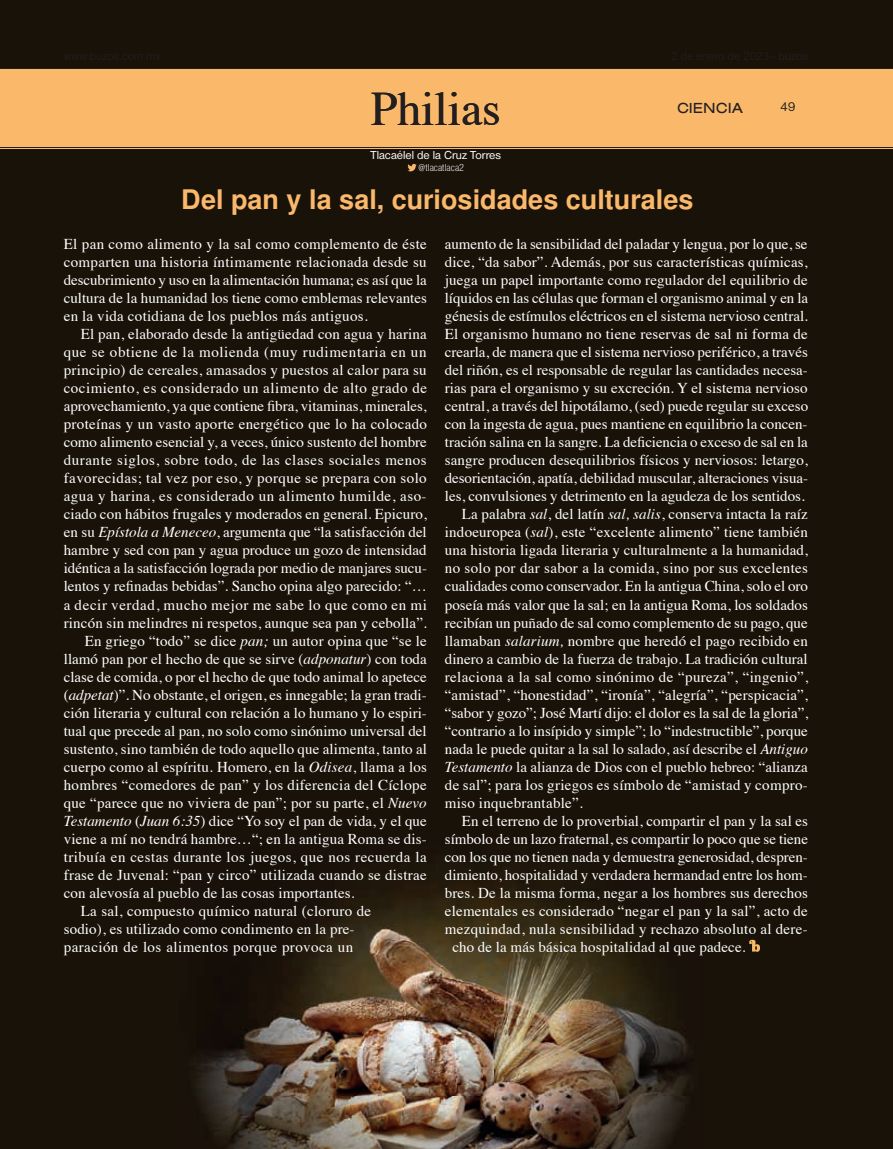
<style>
.page{position:relative;width:893px;height:1149px;background:#fff}
.page>*{position:absolute;margin:0;border:0;box-sizing:border-box;transform-origin:0 0}
.t1{font:48px "Times";color:#231f20}
.t2{font:700 27px "Nimbus San L";color:#fab86b}
.t3{font:15px/18px "Times";letter-spacing:.005em;color:#fff;text-align:justify}
.t4{font:15px "Times";letter-spacing:.03em;color:#fff}
.t5{font:15px "Times";letter-spacing:.035em;color:#fff}
.t6{font:15px "Times";letter-spacing:.04em;color:#fff}
.t7{font:15px "Times";letter-spacing:.025em;color:#fff}
.t8{font:15px "Nimbus San T Regu Exte";color:#231f20}
.t9{font:13.5px "Nimbus Sans DOT";color:#231f20}
.t10{font:12px "Nimbus Sans DOT";color:#fff}
.t11{font:10.5px "Nimbus Sans DOT Ligh Cond";color:#fff}
.s1{font-style:italic}
</style>
<div class="page">
<div style="left:0;top:0;width:893px;height:1148px;background:#191209"></div>
<img style="left:196px;top:868px;width:493px;height:280px">
<div style="left:0;top:69px;width:893px;height:79px;background:#fab86b"></div>
<hr style="left:1px;top:68px;width:892px;height:1px;background:#231f20">
<hr style="left:0;top:147px;width:893px;height:1px;background:#231f20">
<svg style="left:407px;top:164px;width:10px;height:7px"></svg>
<svg style="left:749px;top:939px;width:11px;height:12px"></svg>
<h1 class="t1" style="left:371px;top:64px;width:132px">Philias</h1>
<p class="t10" style="left:371px;top:149px;width:132px">Tlacaélel de la Cruz Torres</p>
<p class="t11" style="left:419px;top:162px;width:47px">@tlacatlaca2</p>
<p class="t8" style="left:677px;top:100px;width:67px">CIENCIA</p>
<p class="t9" style="left:780px;top:99px;width:17px">49</p>
<h2 class="t2" style="left:181px;top:180px;width:514px">Del pan y la sal, curiosidades culturales</h2>
<p class="t3" style="left:64px;top:234px;width:365px">El pan como alimento y la sal como complemento de éste comparten una historia íntimamente relacionada desde su descubrimiento y uso en la alimentación humana; es así que la cultura de la humanidad los tiene como emblemas relevantes en la vida cotidiana de los pueblos más antiguos.</p>
<p class="t3" style="left:81px;top:324px;width:348px">El pan, elaborado desde la antigüedad con agua y harina</p>
<p class="t6" style="left:64px;top:338px;width:364px">que se obtiene de la molienda (muy rudimentaria en un</p>
<p class="t3" style="left:64px;top:360px;width:364px">principio) de cereales, amasados y puestos al calor para su</p>
<p class="t4" style="left:64px;top:374px;width:365px">cocimiento, es considerado un alimento de alto grado de</p>
<p class="t3" style="left:64px;top:396px;width:364px">aprovechamiento, ya que contiene fibra, vitaminas, minerales,</p>
<p class="t3" style="left:64px;top:414px;width:365px">proteínas y un vasto aporte energético que lo ha colocado</p>
<p class="t3" style="left:64px;top:432px;width:365px">como alimento esencial y, a veces, único sustento del hombre</p>
<p class="t5" style="left:64px;top:446px;width:365px">durante siglos, sobre todo, de las clases sociales menos</p>
<p class="t4" style="left:64px;top:464px;width:365px">favorecidas; tal vez por eso, y porque se prepara con solo</p>
<p class="t4" style="left:64px;top:482px;width:364px">agua y harina, es considerado un alimento humilde, aso-</p>
<p class="t3" style="left:64px;top:504px;width:365px">ciado con hábitos frugales y moderados en general. Epicuro,</p>
<p class="t3" style="left:64px;top:522px;width:365px">en su <span class="s1">Epístola a Meneceo</span>, argumenta que “la satisfacción del</p>
<p class="t3" style="left:64px;top:540px;width:364px">hambre y sed con pan y agua produce un gozo de intensidad</p>
<p class="t3" style="left:64px;top:558px;width:365px">idéntica a la satisfacción lograda por medio de manjares sucu-</p>
<p class="t3" style="left:64px;top:576px;width:365px">lentos y refinadas bebidas”. Sancho opina algo parecido: “…</p>
<p class="t6" style="left:64px;top:590px;width:365px">a decir verdad, mucho mejor me sabe lo que como en mi</p>
<p class="t3" style="left:64px;top:612px;width:365px">rincón sin melindres ni respetos, aunque sea pan y cebolla”.</p>
<p class="t3" style="left:85px;top:630px;width:344px">En griego “todo” se dice <span class="s1">pan;</span> un autor opina que “se le</p>
<p class="t3" style="left:64px;top:648px;width:364px">llamó pan por el hecho de que se sirve (<span class="s1">adponatur</span>) con toda</p>
<p class="t3" style="left:64px;top:666px;width:365px">clase de comida, o por el hecho de que todo animal lo apetece</p>
<p class="t3" style="left:64px;top:684px;width:365px">(<span class="s1">adpetat</span>)”<span class="s1">.</span> No obstante, el origen, es innegable; la gran tradi-</p>
<p class="t3" style="left:64px;top:702px;width:365px">ción literaria y cultural con relación a lo humano y lo espiri-</p>
<p class="t3" style="left:64px;top:720px;width:364px">tual que precede al pan, no solo como sinónimo universal del</p>
<p class="t3" style="left:64px;top:738px;width:365px">sustento, sino también de todo aquello que alimenta, tanto al</p>
<p class="t3" style="left:64px;top:756px;width:365px">cuerpo como al espíritu. Homero, en la <span class="s1">Odisea</span>, llama a los</p>
<p class="t3" style="left:64px;top:774px;width:364px">hombres “comedores de pan” y los diferencia del Cíclope</p>
<p class="t3" style="left:64px;top:792px;width:365px">que “parece que no viviera de pan”; por su parte, el <span class="s1">Nuevo</span></p>
<p class="t3" style="left:64px;top:810px;width:364px"><span class="s1">Testamento</span> (<span class="s1">Juan 6:35</span>) dice “Yo soy el pan de vida, y el que</p>
<p class="t3" style="left:64px;top:828px;width:365px">viene a mí no tendrá hambre…“; en la antigua Roma se dis-</p>
<p class="t5" style="left:64px;top:842px;width:364px">tribuía en cestas durante los juegos, que nos recuerda la</p>
<p class="t3" style="left:64px;top:864px;width:364px">frase de Juvenal: “pan y circo” utilizada cuando se distrae</p>
<p class="t3" style="left:64px;top:882px;width:292px">con alevosía al pueblo de las cosas importantes.</p>
<p class="t3" style="left:81px;top:900px;width:292px">La sal, compuesto químico natural (cloruro de</p>
<p class="t3" style="left:64px;top:918px;width:292px">sodio), es utilizado como condimento en la pre-</p>
<p class="t4" style="left:64px;top:932px;width:291px">paración de los alimentos porque provoca un</p>
<p class="t3" style="left:445px;top:234px;width:364px">aumento de la sensibilidad del paladar y lengua, por lo que, se</p>
<p class="t3" style="left:445px;top:252px;width:364px">dice, “da sabor”. Además, por sus características químicas,</p>
<p class="t3" style="left:445px;top:270px;width:364px">juega un papel importante como regulador del equilibrio de</p>
<p class="t3" style="left:445px;top:288px;width:365px">líquidos en las células que forman el organismo animal y en la</p>
<p class="t3" style="left:445px;top:306px;width:365px">génesis de estímulos eléctricos en el sistema nervioso central.</p>
<p class="t3" style="left:445px;top:324px;width:365px">El organismo humano no tiene reservas de sal ni forma de</p>
<p class="t3" style="left:445px;top:342px;width:365px">crearla, de manera que el sistema nervioso periférico, a través</p>
<p class="t3" style="left:445px;top:360px;width:365px">del riñón, es el responsable de regular las cantidades necesa-</p>
<p class="t3" style="left:445px;top:378px;width:364px">rias para el organismo y su excreción. Y el sistema nervioso</p>
<p class="t3" style="left:445px;top:396px;width:365px">central, a través del hipotálamo, (sed) puede regular su exceso</p>
<p class="t3" style="left:445px;top:414px;width:364px">con la ingesta de agua, pues mantiene en equilibrio la concen-</p>
<p class="t3" style="left:445px;top:432px;width:365px">tración salina en la sangre. La deficiencia o exceso de sal en la</p>
<p class="t3" style="left:445px;top:450px;width:364px">sangre producen desequilibrios físicos y nerviosos: letargo,</p>
<p class="t3" style="left:445px;top:468px;width:365px">desorientación, apatía, debilidad muscular, alteraciones visua-</p>
<p class="t3" style="left:445px;top:486px;width:361px">les, convulsiones y detrimento en la agudeza de los sentidos.</p>
<p class="t3" style="left:462px;top:504px;width:347px">La palabra <span class="s1">sal</span>, del latín <span class="s1">sal, salis</span>, conserva intacta la raíz</p>
<p class="t3" style="left:445px;top:522px;width:364px">indoeuropea (<span class="s1">sal</span>), este “excelente alimento” tiene también</p>
<p class="t3" style="left:445px;top:540px;width:365px">una historia ligada literaria y culturalmente a la humanidad,</p>
<p class="t3" style="left:445px;top:558px;width:365px">no solo por dar sabor a la comida, sino por sus excelentes</p>
<p class="t3" style="left:445px;top:576px;width:365px">cualidades como conservador. En la antigua China, solo el oro</p>
<p class="t3" style="left:445px;top:594px;width:365px">poseía más valor que la sal; en la antigua Roma, los soldados</p>
<p class="t3" style="left:445px;top:612px;width:364px">recibían un puñado de sal como complemento de su pago, que</p>
<p class="t3" style="left:445px;top:630px;width:365px">llamaban <span class="s1">salarium,</span> nombre que heredó el pago recibido en</p>
<p class="t3" style="left:445px;top:648px;width:364px">dinero a cambio de la fuerza de trabajo. La tradición cultural</p>
<p class="t7" style="left:445px;top:662px;width:365px">relaciona a la sal como sinónimo de “pureza”, “ingenio”,</p>
<p class="t3" style="left:445px;top:684px;width:364px">“amistad”, “honestidad”, “ironía”, “alegría”, “perspicacia”,</p>
<p class="t3" style="left:445px;top:702px;width:365px">“sabor y gozo”; José Martí dijo: el dolor es la sal de la gloria”,</p>
<p class="t3" style="left:445px;top:720px;width:365px">“contrario a lo insípido y simple”; lo “indestructible”, porque</p>
<p class="t3" style="left:445px;top:738px;width:364px">nada le puede quitar a la sal lo salado, así describe el <span class="s1">Antiguo</span></p>
<p class="t3" style="left:445px;top:756px;width:365px"><span class="s1">Testamento</span> la alianza de Dios con el pueblo hebreo: “alianza</p>
<p class="t3" style="left:445px;top:774px;width:365px">de sal”; para los griegos es símbolo de “amistad y compro-</p>
<p class="t3" style="left:445px;top:792px;width:140px">miso inquebrantable”.</p>
<p class="t3" style="left:462px;top:810px;width:348px">En el terreno de lo proverbial, compartir el pan y la sal es</p>
<p class="t3" style="left:445px;top:828px;width:365px">símbolo de un lazo fraternal, es compartir lo poco que se tiene</p>
<p class="t3" style="left:445px;top:846px;width:365px">con los que no tienen nada y demuestra generosidad, despren-</p>
<p class="t3" style="left:445px;top:864px;width:364px">dimiento, hospitalidad y verdadera hermandad entre los hom-</p>
<p class="t3" style="left:445px;top:882px;width:365px">bres. De la misma forma, negar a los hombres sus derechos</p>
<p class="t3" style="left:445px;top:900px;width:365px">elementales es considerado “negar el pan y la sal”, acto de</p>
<p class="t3" style="left:445px;top:918px;width:364px">mezquindad, nula sensibilidad y rechazo absoluto al dere-</p>
<p class="t3" style="left:452px;top:936px;width:295px">cho de la más básica hospitalidad al que padece.</p>
</div>
